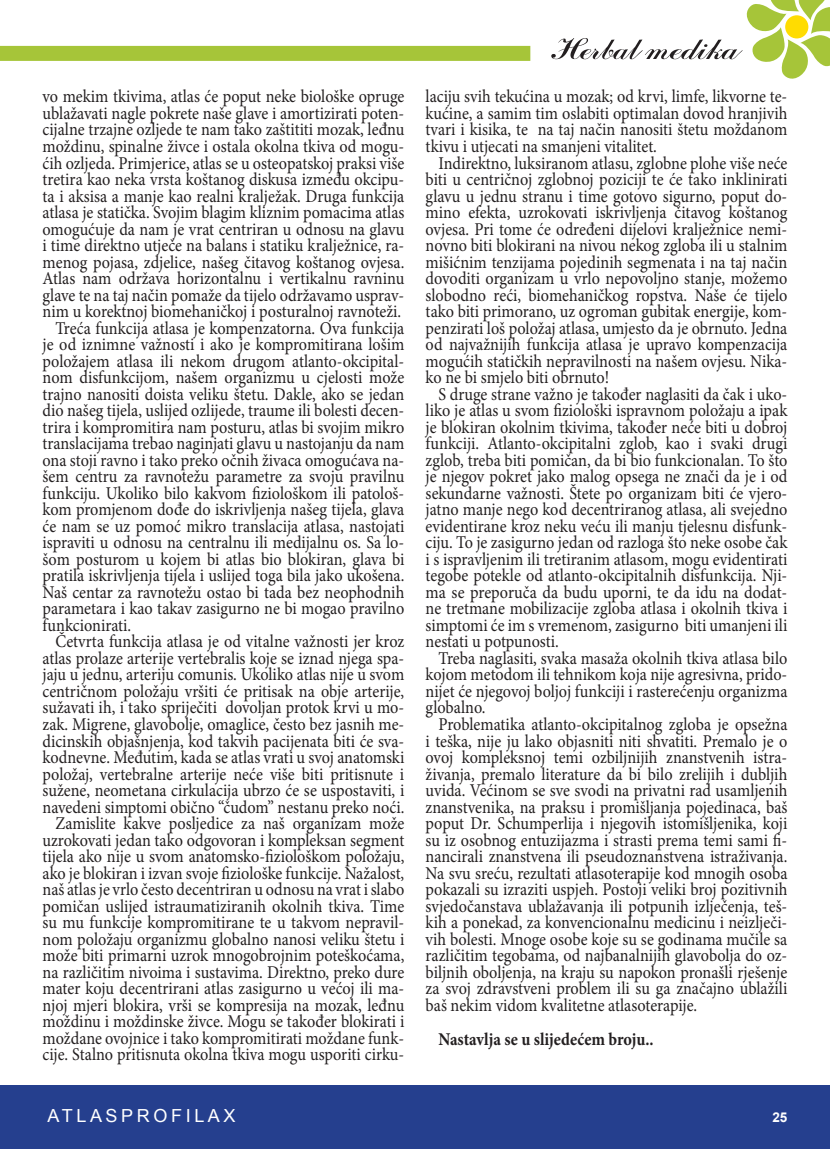
<style>
.page{position:relative;width:830px;height:1149px;background:#fff}
.page>*{position:absolute;margin:0;border:0;box-sizing:border-box;transform-origin:0 0}
.t1{font:18px/16.5px "Minion Pro";color:#231f20;text-align:justify;scale:.9 1}
.t2{font:700 18px "Minion Pro";color:#231f20;scale:.9 1}
.t3{font:18px "Arial";letter-spacing:.2em;color:#fff}
.t4{font:700 13.5px "Arial";color:#fff}
</style>
<div class="page">
<hr style="left:0;top:1085px;width:2px;height:63px;background:#253f8e">
<div style="left:1px;top:1085px;width:828px;height:63px;background:#253f8e"></div>
<svg style="left:551px;top:0;width:278px;height:79px"></svg>
<div style="left:784px;top:15px;width:24px;height:23px;background:#ffdc01;border-radius:50%"></div>
<div style="left:0;top:46px;width:530px;height:15px;background:#a6c539"></div>
<p class="t1" style="left:43px;top:88px;width:403px">vo mekim tkivima, atlas će poput neke biološke opruge ublažavati nagle pokrete naše glave i amortizirati poten&shy;cijalne trzajne ozljede te nam tako zaštititi mozak, leđnu moždinu, spinalne živce i ostala okolna tkiva od mogu&shy;ćih ozljeda. Primjerice, atlas se u osteopatskoj praksi više tretira kao neka vrsta koštanog diskusa između okcipu&shy;ta i aksisa a manje kao realni kralježak. Druga funkcija atlasa je statička. Svojim blagim kliznim pomacima atlas omogućuje da nam je vrat centriran u odnosu na glavu i time direktno utječe na balans i statiku kralježnice, ra&shy;menog pojasa, zdjelice, našeg čitavog koštanog ovjesa.<br>Atlas nam održava horizontalnu i vertikalnu ravninu glave te na taj način pomaže da tijelo održavamo usprav&shy;nim u korektnoj biomehaničkoj i posturalnoj ravnoteži.</p>
<p class="t1" style="left:43px;top:319px;width:403px;text-indent:13px">Treća funkcija atlasa je kompenzatorna. Ova funkcija je od iznimne važnosti i ako je kompromitirana lošim položajem atlasa ili nekom drugom atlanto-okcipital&shy;nom disfunkcijom, našem organizmu u cjelosti može trajno nanositi doista veliku štetu. Dakle, ako se jedan dio našeg tijela, uslijed ozlijede, traume ili bolesti decen&shy;trira i kompromitira nam posturu, atlas bi svojim mikro translacijama trebao naginjati glavu u nastojanju da nam ona stoji ravno i tako preko očnih živaca omogućava na&shy;šem centru za ravnotežu parametre za svoju pravilnu funkciju. Ukoliko bilo kakvom fiziološkom ili patološ&shy;kom promjenom dođe do iskrivljenja našeg tijela, glava će nam se uz pomoć mikro translacija atlasa, nastojati ispraviti u odnosu na centralnu ili medijalnu os. Sa lo&shy;šom posturom u kojem bi atlas bio blokiran, glava bi pratila iskrivljenja tijela i uslijed toga bila jako ukošena.<br>Naš centar za ravnotežu ostao bi tada bez neophodnih parametara i kao takav zasigurno ne bi mogao pravilno funkcionirati.</p>
<p class="t1" style="left:43px;top:633px;width:403px;text-indent:13px">Četvrta funkcija atlasa je od vitalne važnosti jer kroz atlas prolaze arterije vertebralis koje se iznad njega spa&shy;jaju u jednu, arteriju comunis. Ukoliko atlas nije u svom centričnom položaju vršiti će pritisak na obje arterije, sužavati ih, i tako spriječiti dovoljan protok krvi u mo&shy;zak. Migrene, glavobolje, omaglice, često bez jasnih me&shy;dicinskih objašnjenja, kod takvih pacijenata biti će sva&shy;kodnevne. Međutim, kada se atlas vrati u svoj anatomski položaj, vertebralne arterije neće više biti pritisnute i sužene, neometana cirkulacija ubrzo će se uspostaviti, i navedeni simptomi obično “čudom” nestanu preko noći.</p>
<p class="t1" style="left:43px;top:814px;width:403px;text-indent:13px">Zamislite kakve posljedice za naš organizam može uzrokovati jedan tako odgovoran i kompleksan segment tijela ako nije u svom anatomsko-fiziološkom položaju, ako je blokiran i izvan svoje fiziološke funkcije. Nažalost, naš atlas je vrlo često decentriran u odnosu na vrat i slabo pomičan uslijed istraumatiziranih okolnih tkiva. Time su mu funkcije kompromitirane te u takvom nepravil&shy;nom položaju organizmu globalno nanosi veliku štetu i može biti primarni uzrok mnogobrojnim poteškoćama, na različitim nivoima i sustavima. Direktno, preko dure mater koju decentrirani atlas zasigurno u većoj ili ma&shy;njoj mjeri blokira, vrši se kompresija na mozak, leđnu moždinu i moždinske živce. Mogu se također blokirati i moždane ovojnice i tako kompromitirati moždane funk&shy;cije. Stalno pritisnuta okolna tkiva mogu usporiti cirku-</p>
<p class="t1" style="left:425px;top:88px;width:403px">laciju svih tekućina u mozak; od krvi, limfe, likvorne te&shy;kućine, a samim tim oslabiti optimalan dovod hranjivih tvari i kisika, te na taj način nanositi štetu moždanom tkivu i utjecati na smanjeni vitalitet.</p>
<p class="t1" style="left:425px;top:154px;width:403px;text-indent:13px">Indirektno, luksiranom atlasu, zglobne plohe više neće biti u centričnoj zglobnoj poziciji te će tako inklinirati glavu u jednu stranu i time gotovo sigurno, poput do&shy;mino efekta, uzrokovati iskrivljenja čitavog koštanog ovjesa. Pri tome će određeni dijelovi kralježnice nemi&shy;novno biti blokirani na nivou nekog zgloba ili u stalnim mišićnim tenzijama pojedinih segmenata i na taj način dovoditi organizam u vrlo nepovoljno stanje, možemo slobodno reći, biomehaničkog ropstva. Naše će tijelo tako biti primorano, uz ogroman gubitak energije, kom&shy;penzirati loš položaj atlasa, umjesto da je obrnuto. Jedna od najvažnijih funkcija atlasa je upravo kompenzacija mogućih statičkih nepravilnosti na našem ovjesu. Nika&shy;ko ne bi smjelo biti obrnuto!</p>
<p class="t1" style="left:425px;top:385px;width:403px;text-indent:13px">S druge strane važno je također naglasiti da čak i uko&shy;liko je atlas u svom fiziološki ispravnom položaju a ipak je blokiran okolnim tkivima, također neće biti u dobroj funkciji. Atlanto-okcipitalni zglob, kao i svaki drugi zglob, treba biti pomičan, da bi bio funkcionalan. To što je njegov pokret jako malog opsega ne znači da je i od sekundarne važnosti. Štete po organizam biti će vjero&shy;jatno manje nego kod decentriranog atlasa, ali svejedno evidentirane kroz neku veću ili manju tjelesnu disfunk&shy;ciju. To je zasigurno jedan od razloga što neke osobe čak i s ispravljenim ili tretiranim atlasom, mogu evidentirati tegobe potekle od atlanto-okcipitalnih disfunkcija. Nji&shy;ma se preporuča da budu uporni, te da idu na dodat&shy;ne tretmane mobilizacije zgloba atlasa i okolnih tkiva i simptomi će im s vremenom, zasigurno biti umanjeni ili nestati u potpunosti.</p>
<p class="t1" style="left:425px;top:649px;width:403px;text-indent:13px">Treba naglasiti, svaka masaža okolnih tkiva atlasa bilo kojom metodom ili tehnikom koja nije agresivna, prido&shy;nijet će njegovoj boljoj funkciji i rasterećenju organizma globalno.</p>
<p class="t1" style="left:425px;top:715px;width:403px;text-indent:13px">Problematika atlanto-okcipitalnog zgloba je opsežna i teška, nije ju lako objasniti niti shvatiti. Premalo je o ovoj kompleksnoj temi ozbiljnijih znanstvenih istra&shy;živanja, premalo literature da bi bilo zrelijih i dubljih uvida. Većinom se sve svodi na privatni rad usamljenih znanstvenika, na praksu i promišljanja pojedinaca, baš poput Dr. Schumperlija i njegovih istomišljenika, koji su iz osobnog entuzijazma i strasti prema temi sami fi&shy;nancirali znanstvena ili pseudoznanstvena istraživanja.<br>Na svu sreću, rezultati atlasoterapije kod mnogih osoba pokazali su izraziti uspjeh. Postoji veliki broj pozitivnih svjedočanstava ublažavanja ili potpunih izlječenja, teš&shy;kih a ponekad, za konvencionalnu medicinu i neizlječi&shy;vih bolesti. Mnoge osobe koje su se godinama mučile sa različitim tegobama, od najbanalnijih glavobolja do oz&shy;biljnih oboljenja, na kraju su napokon pronašli rješenje za svoj zdravstveni problem ili su ga značajno ublažili baš nekim vidom kvalitetne atlasoterapije.</p>
<p class="t2" style="left:438px;top:1026px;width:240px">Nastavlja se u slijedećem broju..</p>
<p class="t3" style="left:47px;top:1103px;width:189px">ATLASPROFILAX</p>
<p class="t4" style="left:772px;top:1108px;width:17px">25</p>
</div>
